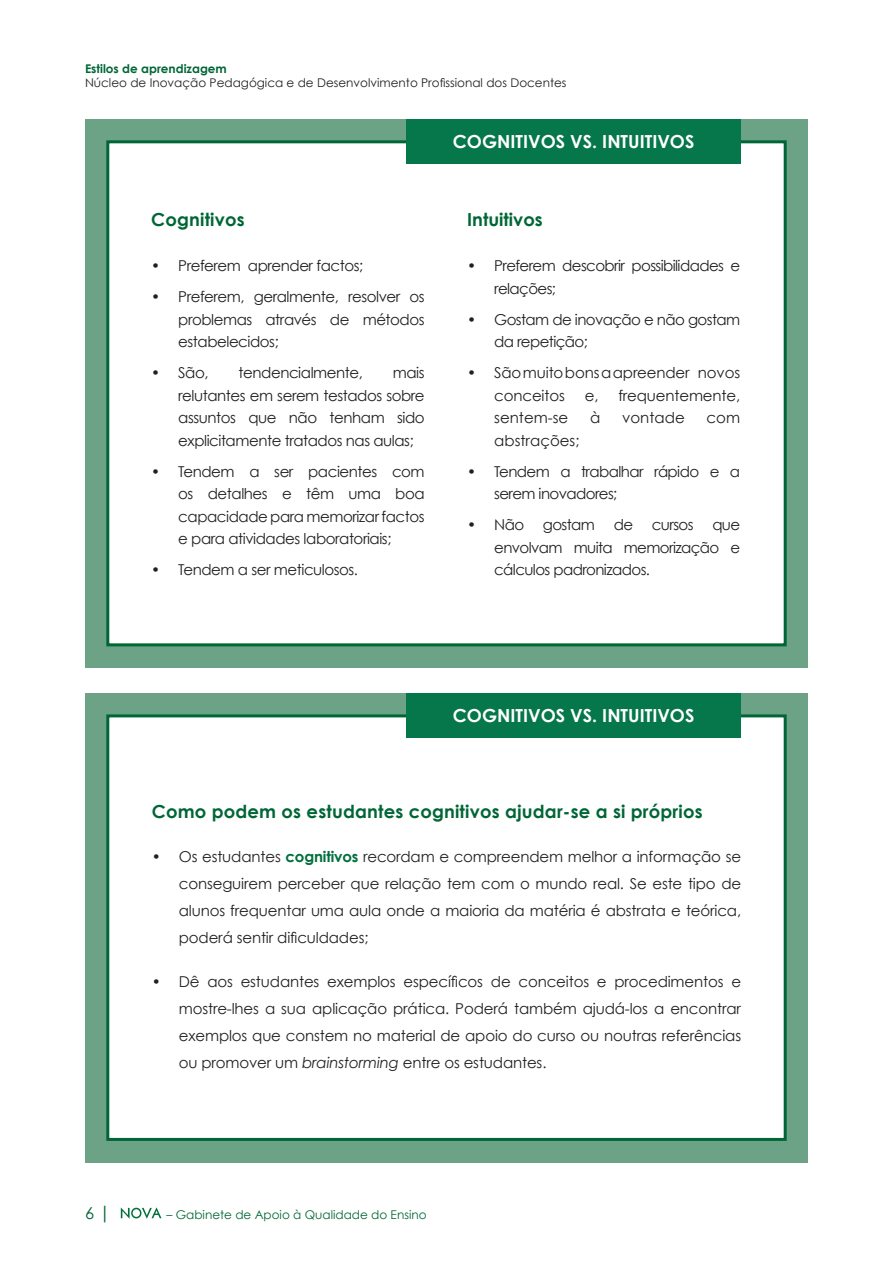
<style>
.page{position:relative;width:893px;height:1263px;background:#fff}
.page>*{position:absolute;margin:0;border:0;box-sizing:border-box;transform-origin:0 0}
.t1{font:700 18px "Century Gothic";letter-spacing:.01em;color:#006636}
.t2{font:700 18px "Century Gothic";color:#fff}
.t3{font:16.5px "Century Gothic";color:#006636}
.t4{font:15px/22.5px "Century Gothic";letter-spacing:-.03em;color:#231f20;text-align:justify}
.t5{font:15px/22.5px "Century Gothic";letter-spacing:-.01em;color:#231f20}
.t6{font:15px "Century Gothic";color:#231f20}
.t7{font:12px "Century Gothic";color:#231f20}
.t8{font:12px "Century Gothic";color:#006636}
.t9{font:700 12px "Century Gothic";color:#006636}
.s1{font-weight:700}
.s2{font-weight:700;color:#006f3c}
.s3{font-style:italic}
.s4{font-size:18px}
</style>
<div class="page">
<svg style="left:121px;top:1207px;width:40px;height:12px"></svg>
<div style="left:85px;top:119px;width:723px;height:549px;background:#6ca386"></div>
<div style="left:106px;top:140px;width:681px;height:506px;background:#fff;border:3px solid #006636"></div>
<div style="left:85px;top:693px;width:723px;height:469px;background:#6ca386"></div>
<div style="left:108px;top:716px;width:677px;height:423px;background:#fff"></div>
<div style="left:106px;top:714px;width:681px;height:427px;border:3px solid #006636"></div>
<div style="left:406px;top:119px;width:335px;height:44px;background:#05774b"></div>
<div style="left:406px;top:693px;width:335px;height:44px;background:#05774b"></div>
<p class="t9" style="left:85px;top:61px;width:143px">Estilos de aprendizagem</p>
<p class="t7" style="left:85px;top:76px;width:483px">Núcleo de Inovação Pedagógica e de Desenvolvimento Profissional dos Docentes</p>
<p class="t1" style="left:151px;top:208px;width:95px">Cognitivos</p>
<p class="t4" style="left:151px;top:254px;width:213px"><span class="s1">•</span> Preferem aprender factos;</p>
<p class="t4" style="left:178px;top:285px;width:248px;text-indent:-27px">• Preferem, geralmente, resolver os problemas através de métodos estabelecidos;</p>
<p class="t4" style="left:151px;top:361px;width:59px"><span class="s1">•</span> São,</p>
<p class="t4" style="left:239px;top:361px;width:126px">tendencialmente,</p>
<p class="t4" style="left:178px;top:361px;width:248px;text-indent:215px">mais relutantes em serem testados sobre assuntos que não tenham sido explicitamente tratados nas aulas;</p>
<p class="t4" style="left:178px;top:460px;width:248px;text-indent:-27px"><span class="s1">•</span> Tendem a ser pacientes com os detalhes e têm uma boa capacidade para memorizar factos e para atividades laboratoriais;</p>
<p class="t4" style="left:151px;top:558px;width:208px">• Tendem a ser meticulosos.</p>
<p class="t2" style="left:453px;top:130px;width:243px">Cogn itivos vs. Intuitivos</p>
<p class="t1" style="left:467px;top:208px;width:77px">Intuitivos</p>
<p class="t4" style="left:494px;top:254px;width:247px;text-indent:-27px">• Preferem descobrir possibilidades e relações;</p>
<p class="t4" style="left:494px;top:308px;width:248px;text-indent:-27px">• Gostam de inovação e não gostam da repetição;</p>
<p class="t5" style="left:494px;top:361px;width:248px;text-indent:-27px">• São muito bons a apreender novos conceitos</p>
<p class="t4" style="left:585px;top:384px;width:15px">e,</p>
<p class="t5" style="left:618px;top:384px;width:123px">frequentemente,</p>
<p class="t6" style="left:494px;top:409px;width:76px">sentem-se</p>
<p class="t4" style="left:590px;top:406px;width:12px">à</p>
<p class="t6" style="left:622px;top:409px;width:64px">vontade</p>
<p class="t4" style="left:707px;top:406px;width:35px">com</p>
<p class="t6" style="left:494px;top:431px;width:87px">abstrações;</p>
<p class="t4" style="left:494px;top:460px;width:247px;text-indent:-27px"><span class="s1">•</span> Tendem a trabalhar rápido e a serem inovadores;</p>
<p class="t4" style="left:494px;top:513px;width:247px;text-indent:-27px">• Não gostam de cursos que envolvam muita memorização e cálculos padronizados.</p>
<p class="t2" style="left:453px;top:704px;width:243px">Cogn itivos vs. Intuitivos</p>
<p class="t1" style="left:152px;top:800px;width:552px">Como podem os estudantes cognitivos ajudar-se a si próprios</p>
<p class="t4" style="left:179px;top:843px;width:564px;line-height:27px;text-indent:-27px">• Os estudantes <span class="s2">cognitivos</span> recordam e compreendem melhor a informação se conseguirem perceber que relação tem com o mundo real. Se este tipo de alunos frequentar uma aula onde a maioria da matéria é abstrata e teórica, poderá sentir dificuldades;</p>
<p class="t4" style="left:179px;top:968px;width:564px;line-height:27px;text-indent:-27px">• Dê aos estudantes exemplos específicos de conceitos e procedimentos e mostre-lhes a sua aplicação prática. Poderá também ajudá-los a encontrar exemplos que constem no material de apoio do curso ou noutras referências ou promover um <span class="s3">brainstorming</span> entre os estudantes.</p>
<p class="t3" style="left:85px;top:1203px;width:27px">6 <span class="s4">|</span></p>
<p class="t8" style="left:166px;top:1207px;width:262px">– Gabinete de Apoio à Qualidade do Ensino</p>
</div>
